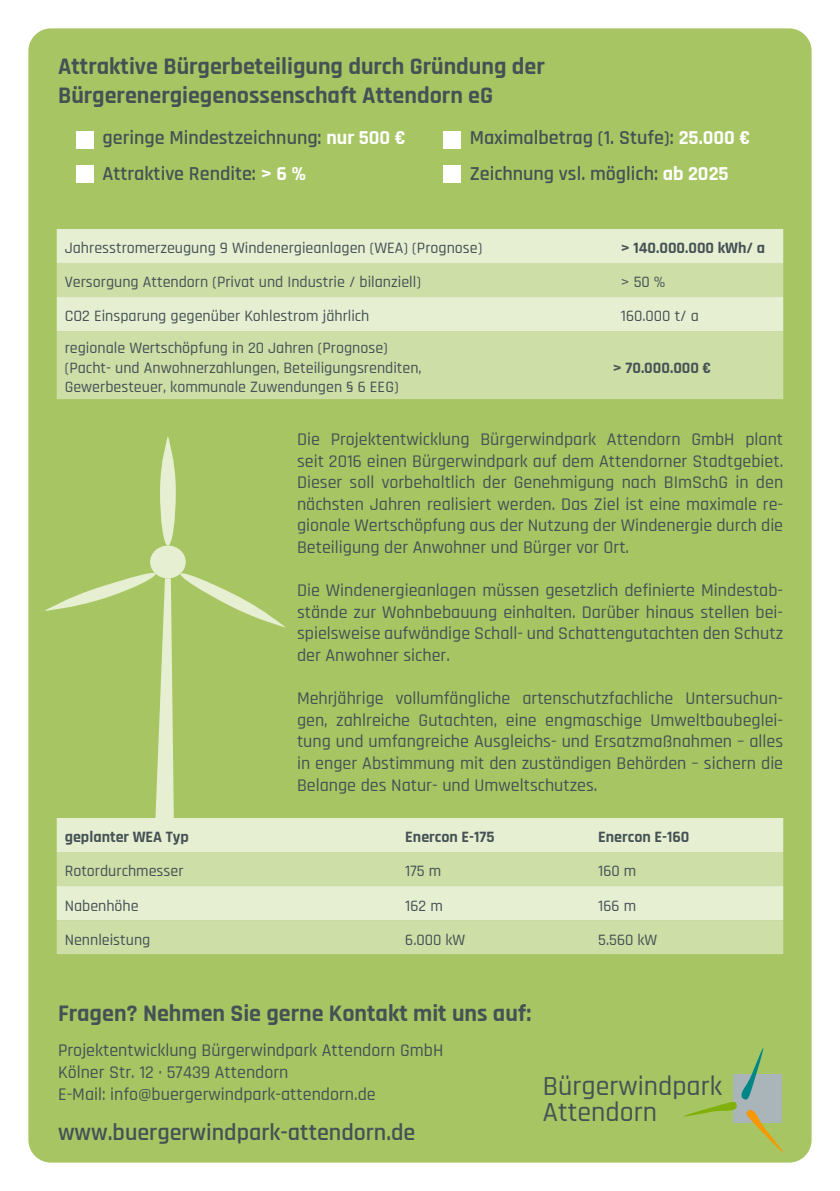
<style>
.page{position:relative;width:840px;height:1191px;background:#fff}
.page>*{position:absolute;margin:0;border:0;box-sizing:border-box;transform-origin:0 0}
.t1{font:500 27.8px/25.6px "Rajdhani";color:#455154}
.t2{font:700 24px/28.8px "Rajdhani";color:#455154}
.t3{font:600 24px "Rajdhani";color:#455154}
.t4{font:600 20px/36px "Rajdhani";color:#455154}
.t5{font:500 18px/21.6px "Rajdhani";color:#455154;text-align:justify}
.t6{font:500 16px/19.2px "Rajdhani";color:#455154}
.t7{font:700 16px "Rajdhani";color:#455154}
.s1{font-weight:700;color:#fff}
</style>
<div class="page">
<div style="left:28px;top:28px;width:783px;height:1134px;background:#a7c663;border-radius:23px"></div>
<div style="left:150px;top:545px;width:36px;height:33px;background:#e6efd2;border-radius:50%"></div>
<div style="left:160px;top:436px;width:16px;height:109px;background:#e6efd2;border-radius:50%"></div>
<svg style="left:44px;top:570px;width:241px;height:248px"></svg>
<div style="left:57px;top:229px;width:725px;height:34px;background:#e6efd2"></div>
<svg style="left:57px;top:263px;width:725px;height:136px;background:#d3e2b1"></svg>
<div style="left:57px;top:818px;width:725px;height:34px;background:#e6efd2"></div>
<svg style="left:57px;top:852px;width:725px;height:102px;background:#d5e3b5"></svg>
<div style="left:77px;top:131px;width:17px;height:17px;background:#fff"></div>
<div style="left:443px;top:131px;width:17px;height:17px;background:#fff"></div>
<div style="left:77px;top:166px;width:17px;height:17px;background:#fff"></div>
<div style="left:443px;top:166px;width:17px;height:17px;background:#fff"></div>
<svg style="left:683px;top:1048px;width:100px;height:105px"></svg>
<h2 class="t2" style="left:58px;top:52px;width:488px">Attraktive Bürgerbeteiligung durch Gründung der<br>Bürgerenergiegenossenschaft Attendorn eG</h2>
<p class="t4" style="left:102px;top:120px;width:304px">geringe Mindestzeichnung: <span class="s1">nur 500 €<br></span>Attraktive Rendite: <span class="s1">&gt; 6 %</span></p>
<p class="t4" style="left:469px;top:120px;width:282px">Maximalbetrag (1. Stufe): <span class="s1">25.000 €<br></span>Zeichnung vsl. möglich: <span class="s1">ab 2025</span></p>
<p class="t6" style="left:65px;top:239px;width:419px">Jahresstromerzeugung 9 Windenergieanlagen (WEA) (Prognose)</p>
<p class="t7" style="left:620px;top:238px;width:145px">&gt; 140.000.000 kWh/ a</p>
<p class="t6" style="left:65px;top:273px;width:357px">Versorgung Attendorn (Privat und Industrie / bilanziell)</p>
<p class="t6" style="left:620px;top:273px;width:46px">&gt; 50 %</p>
<p class="t6" style="left:65px;top:307px;width:306px">CO2 Einsparung gegenüber Kohlestrom jährlich</p>
<p class="t6" style="left:620px;top:307px;width:79px">160.000 t/ a</p>
<p class="t6" style="left:65px;top:339px;width:358px">regionale Wertschöpfung in 20 Jahren (Prognose) (Pacht- und Anwohnerzahlungen, Beteiligungsrenditen,<br>Gewerbesteuer, kommunale Zuwendungen § 6 EEG)</p>
<p class="t7" style="left:612px;top:358px;width:100px">&gt; 70.000.000 €</p>
<p class="t5" style="left:297px;top:429px;width:487px">Die Projektentwicklung Bürgerwindpark Attendorn GmbH plant seit 2016 einen Bürgerwindpark auf dem Attendorner Stadtgebiet.<br>Dieser soll vorbehaltlich der Genehmigung nach BImSchG in den nächsten Jahren realisiert werden. Das Ziel ist eine maximale re&shy;gionale Wertschöpfung aus der Nutzung der Windenergie durch die Beteiligung der Anwohner und Bürger vor Ort.</p>
<p class="t5" style="left:297px;top:580px;width:487px">Die Windenergieanlagen müssen gesetzlich definierte Mindestab&shy;stände zur Wohnbebauung einhalten. Darüber hinaus stellen bei&shy;spielsweise aufwändige Schall- und Schattengutachten den Schutz der Anwohner sicher.</p>
<p class="t5" style="left:297px;top:688px;width:487px">Mehrjährige vollumfängliche artenschutzfachliche Untersuchun&shy;gen, zahlreiche Gutachten, eine engmaschige Umweltbaubeglei&shy;tung und umfangreiche Ausgleichs- und Ersatzmaßnahmen – alles in enger Abstimmung mit den zuständigen Behörden – sichern die Belange des Natur- und Umweltschutzes.</p>
<p class="t7" style="left:65px;top:827px;width:125px">geplanter WEA Typ</p>
<p class="t7" style="left:405px;top:827px;width:91px">Enercon E-175</p>
<p class="t7" style="left:598px;top:827px;width:93px">Enercon E-160</p>
<p class="t6" style="left:65px;top:862px;width:120px">Rotordurchmesser</p>
<p class="t6" style="left:405px;top:862px;width:37px">175 m</p>
<p class="t6" style="left:598px;top:862px;width:40px">160 m</p>
<p class="t6" style="left:65px;top:896px;width:75px">Nabenhöhe</p>
<p class="t6" style="left:405px;top:896px;width:39px">162 m</p>
<p class="t6" style="left:598px;top:896px;width:39px">166 m</p>
<p class="t6" style="left:65px;top:930px;width:87px">Nennleistung</p>
<p class="t6" style="left:405px;top:930px;width:62px">6.000 kW</p>
<p class="t6" style="left:598px;top:930px;width:61px">5.560 kW</p>
<h2 class="t2" style="left:58px;top:999px;width:474px">Fragen? Nehmen Sie gerne Kontakt mit uns auf:</h2>
<p class="t5" style="left:58px;top:1040px;width:386px;text-align:left">Projektentwicklung Bürgerwindpark Attendorn GmbH<br>Kölner Str. 12 · 57439 Attendorn<br>E-Mail: info@buergerwindpark-attendorn.de</p>
<h2 class="t3" style="left:58px;top:1117px;width:359px">www.buergerwindpark-attendorn.de</h2>
<h1 class="t1" style="left:542px;top:1074px;width:181px">Bürgerwindpark<br>Attendorn</h1>
</div>
